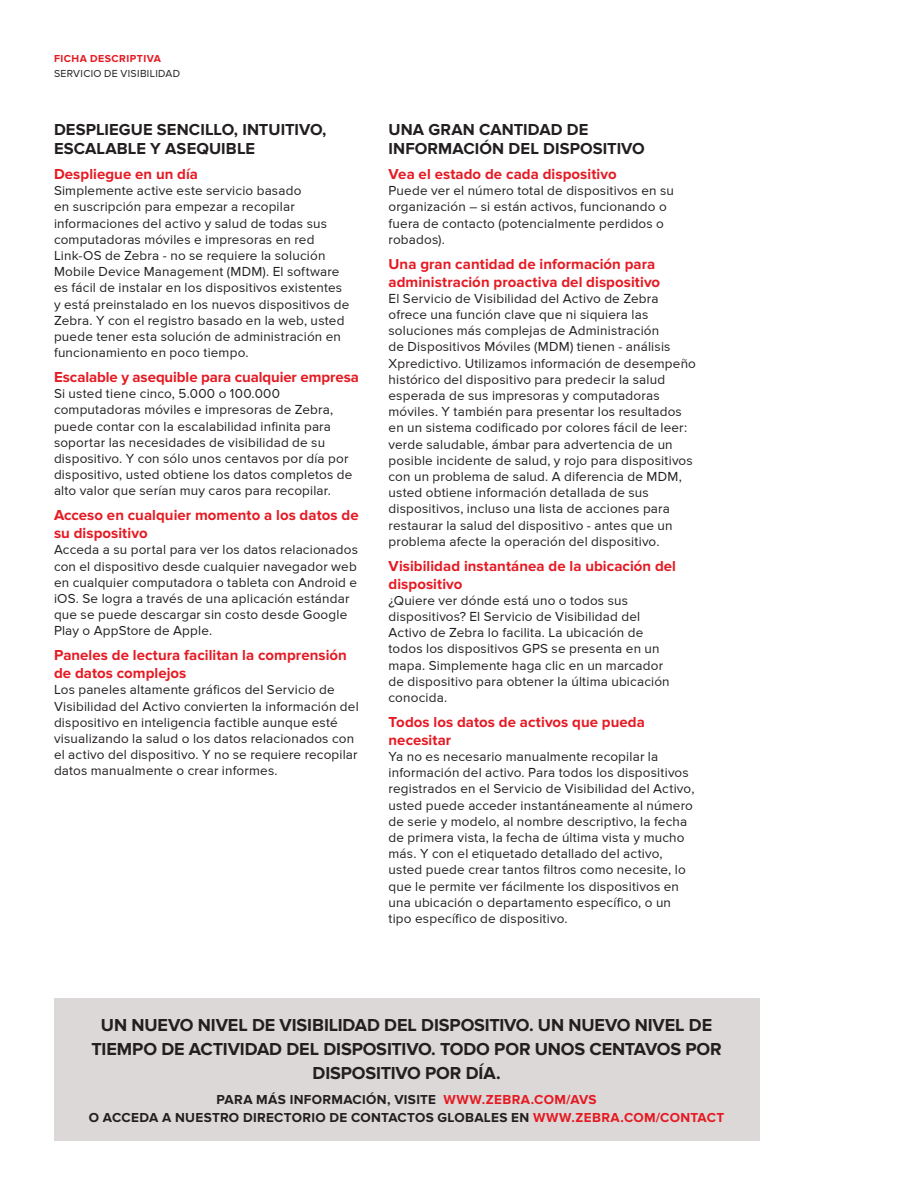
<style>
.page{position:relative;width:918px;height:1188px;background:#fff}
.page>*{position:absolute;margin:0;border:0;box-sizing:border-box;transform-origin:0 0}
.Callout_1{font:700 18px/24px "Proxima Nova";letter-spacing:-.01em;color:#231f20;text-align:center}
.Headline_2{font:700 16.5px/19.8px "Proxima Nova";letter-spacing:.005em;color:#231f20}
.Headline_3{font:700 15px/18px "Proxima Nova";letter-spacing:.005em;color:#e51a23}
.Body_Copy_2{font:13.5px/16.2px "Proxima Nova";letter-spacing:.015em;color:#231f20}
.Call_to_Action{font:700 13.5px/18px "Proxima Nova";letter-spacing:.025em;color:#231f20;text-align:center}
.t1{font:10.5px "Proxima Nova";letter-spacing:.03em;color:#231f20}
.t2{font:700 10.5px "Proxima Nova";letter-spacing:.045em;color:#e51a23}
.s1{color:#e51a23}
</style>
<div class="page">
<div style="left:54px;top:998px;width:705px;height:142px;background:#dcd8d7"></div>
<p class="t2" style="left:54px;top:53px;width:109px">FICHA DESCRIPTIVA</p>
<p class="t1" style="left:54px;top:67px;width:128px">SERVICIO DE VISIBILIDAD</p>
<p class="Headline_2" style="left:54px;top:120px;width:274px">DESPLIEGUE SENCILLO, INTUITIVO,<br>ESCALABLE Y ASEQUIBLE</p>
<p class="Headline_3" style="left:54px;top:165px;width:146px">Despliegue en un día</p>
<p class="Body_Copy_2" style="left:54px;top:183px;width:297px">Simplemente active este servicio basado<br>en suscripción para empezar a recopilar informaciones del activo y salud de todas sus computadoras móviles e impresoras en red Link-OS de Zebra - no se requiere la solución Mobile Device Management (MDM). El software es fácil de instalar en los dispositivos existentes y está preinstalado en los nuevos dispositivos de Zebra. Y con el registro basado en la web, usted puede tener esta solución de administración en funcionamiento en poco tiempo.</p>
<p class="Headline_3" style="left:54px;top:368px;width:306px">Escalable y asequible para cualquier empresa</p>
<p class="Body_Copy_2" style="left:54px;top:386px;width:300px">Si usted tiene cinco, 5.000 o 100.000 computadoras móviles e impresoras de Zebra, puede contar con la escalabilidad infinita para soportar las necesidades de visibilidad de su dispositivo. Y con sólo unos centavos por día por dispositivo, usted obtiene los datos completos de alto valor que serían muy caros para recopilar.</p>
<p class="Headline_3" style="left:54px;top:507px;width:306px">Acceso en cualquier momento a los datos de su dispositivo</p>
<p class="Body_Copy_2" style="left:54px;top:542px;width:305px">Acceda a su portal para ver los datos relacionados con el dispositivo desde cualquier navegador web en cualquier computadora o tableta con Android e iOS. Se logra a través de una aplicación estándar que se puede descargar sin costo desde Google Play o AppStore de Apple.</p>
<p class="Headline_3" style="left:54px;top:646px;width:294px">Paneles de lectura facilitan la comprensión de datos complejos</p>
<p class="Body_Copy_2" style="left:54px;top:682px;width:306px">Los paneles altamente gráficos del Servicio de Visibilidad del Activo convierten la información del dispositivo en inteligencia factible aunque esté visualizando la salud o los datos relacionados con el activo del dispositivo. Y no se requiere recopilar datos manualmente o crear informes.</p>
<p class="Headline_2" style="left:389px;top:120px;width:258px">UNA GRAN CANTIDAD DE<br>INFORMACIÓN DEL DISPOSITIVO</p>
<p class="Headline_3" style="left:389px;top:165px;width:230px">Vea el estado de cada dispositivo</p>
<p class="Body_Copy_2" style="left:389px;top:183px;width:287px">Puede ver el número total de dispositivos en su organización – si están activos, funcionando o fuera de contacto (potencialmente perdidos o robados).</p>
<p class="Headline_3" style="left:389px;top:255px;width:273px">Una gran cantidad de información para administración proactiva del dispositivo</p>
<p class="Body_Copy_2" style="left:389px;top:291px;width:309px">El Servicio de Visibilidad del Activo de Zebra ofrece una función clave que ni siquiera las soluciones más complejas de Administración<br>de Dispositivos Móviles (MDM) tienen - análisis Xpredictivo. Utilizamos información de desempeño histórico del dispositivo para predecir la salud esperada de sus impresoras y computadoras móviles. Y también para presentar los resultados en un sistema codificado por colores fácil de leer: verde saludable, ámbar para advertencia de un posible incidente de salud, y rojo para dispositivos con un problema de salud. A diferencia de MDM, usted obtiene información detallada de sus dispositivos, incluso una lista de acciones para restaurar la salud del dispositivo - antes que un problema afecte la operación del dispositivo.</p>
<p class="Headline_3" style="left:389px;top:557px;width:289px">Visibilidad instantánea de la ubicación del dispositivo</p>
<p class="Body_Copy_2" style="left:389px;top:593px;width:283px">¿Quiere ver dónde está uno o todos sus dispositivos? El Servicio de Visibilidad del Activo de Zebra lo facilita. La ubicación de todos los dispositivos GPS se presenta en un mapa. Simplemente haga clic en un marcador de dispositivo para obtener la última ubicación conocida.</p>
<p class="Headline_3" style="left:389px;top:713px;width:258px">Todos los datos de activos que pueda necesitar</p>
<p class="Body_Copy_2" style="left:389px;top:749px;width:307px">Ya no es necesario manualmente recopilar la información del activo. Para todos los dispositivos registrados en el Servicio de Visibilidad del Activo, usted puede acceder instantáneamente al número de serie y modelo, al nombre descriptivo, la fecha de primera vista, la fecha de última vista y mucho más. Y con el etiquetado detallado del activo, usted puede crear tantos filtros como necesite, lo que le permite ver fácilmente los dispositivos en una ubicación o departamento específico, o un tipo específico de dispositivo.</p>
<p class="Callout_1" style="left:91px;top:1013px;width:632px">UN NUEVO NIVEL DE VISIBILIDAD DEL DISPOSITIVO. UN NUEVO NIVEL DE<br>TIEMPO DE ACTIVIDAD DEL DISPOSITIVO. TODO POR UNOS CENTAVOS POR<br>DISPOSITIVO POR DÍA.</p>
<p class="Call_to_Action" style="left:89px;top:1090px;width:637px">PARA MÁS INFORMACIÓN, VISITE <span class="s1">WWW.ZEBRA.COM/AVS<br></span>O ACCEDA A NUESTRO DIRECTORIO DE CONTACTOS GLOBALES EN <span class="s1">WWW.ZEBRA.COM/CONTACT</span></p>
</div>
